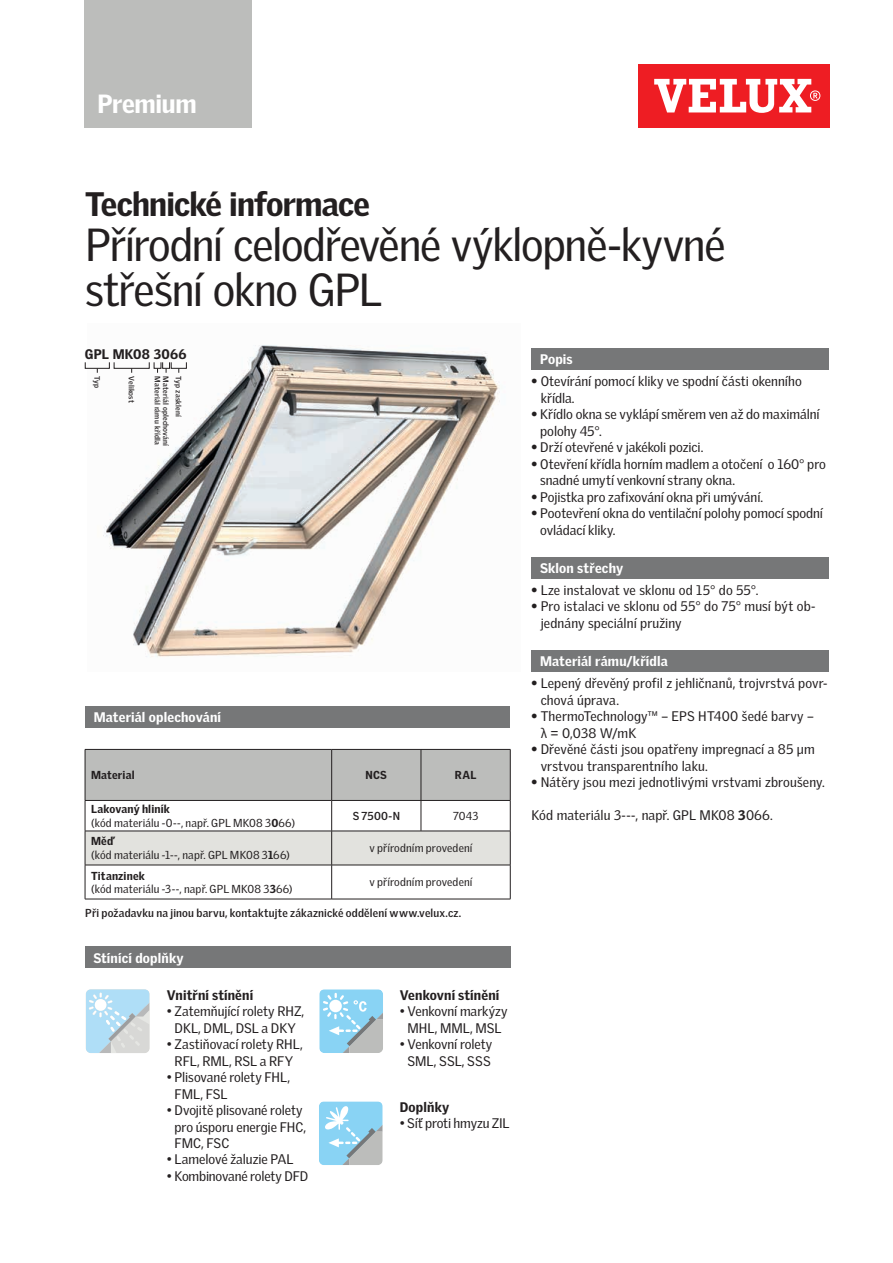
<style>
.page{position:relative;width:893px;height:1263px;background:#fff}
.page>*{position:absolute;margin:0;border:0;box-sizing:border-box;transform-origin:0 0}
.t1{font:45px/45px "Velux Gothic";letter-spacing:-.025em;color:#231f20}
.t2{font:900 33px "Velux Gothic";letter-spacing:-.025em;color:#231f20}
.t3{font:900 25.65px "Velux Gothic";letter-spacing:-.01em;color:#fff}
.t4{font:13.5px/16.5px "Velux Gothic";color:#231f20}
.t5{font:900 13.5px "Velux Gothic";letter-spacing:.01em;color:#fff}
.t6{font:900 13.5px "Velux Gothic";letter-spacing:.01em;color:#231f20}
.t7{font:11.25px/13.5px "Velux Gothic";letter-spacing:.015em;color:#231f20}
.t8{font:700 11.25px "Velux Gothic";letter-spacing:.015em;color:#231f20}
.t9{font:900 11.25px "Velux Gothic";letter-spacing:.02em;color:#231f20}
.t10{font:700 7.5px "Velux Gothic";letter-spacing:.02em;color:#231f20}
.s1{font-weight:900}
</style>
<div class="page">
<div style="left:638px;top:64px;width:191px;height:64px;background:#ee1d23"></div>
<svg style="left:654px;top:79px;width:166px;height:34px"></svg>
<div style="left:531px;top:349px;width:298px;height:21px;background:#767778"></div>
<div style="left:531px;top:557px;width:298px;height:21px;background:#767778"></div>
<div style="left:531px;top:650px;width:298px;height:21px;background:#767778"></div>
<div style="left:85px;top:707px;width:425px;height:21px;background:#767778"></div>
<div style="left:85px;top:947px;width:425px;height:21px;background:#767778"></div>
<svg style="left:86px;top:989px;width:64px;height:64px;background:#c1dce9"></svg>
<svg style="left:319px;top:989px;width:64px;height:64px;background:#a0d0e5"></svg>
<svg style="left:319px;top:1101px;width:64px;height:64px;background:#9fcfe5"></svg>
<img style="left:87px;top:345px;width:413px;height:312px">
<svg style="left:86px;top:750px;width:424px;height:149px"></svg>
<hr style="left:85px;top:749px;width:247px;height:1px;background:#231f20">
<hr style="left:85px;top:750px;width:1px;height:50px;background:#231f20">
<hr style="left:332px;top:749px;width:89px;height:1px;background:#231f20">
<hr style="left:331px;top:750px;width:1px;height:50px;background:#231f20">
<hr style="left:421px;top:749px;width:89px;height:1px;background:#231f20">
<hr style="left:421px;top:750px;width:1px;height:50px;background:#231f20">
<hr style="left:510px;top:750px;width:1px;height:50px;background:#231f20">
<hr style="left:85px;top:800px;width:247px;height:1px;background:#231f20">
<hr style="left:85px;top:801px;width:1px;height:30px;background:#231f20">
<hr style="left:332px;top:800px;width:89px;height:1px;background:#231f20">
<hr style="left:331px;top:801px;width:1px;height:30px;background:#231f20">
<hr style="left:421px;top:800px;width:89px;height:1px;background:#231f20">
<hr style="left:421px;top:801px;width:1px;height:30px;background:#231f20">
<hr style="left:510px;top:801px;width:1px;height:30px;background:#231f20">
<hr style="left:85px;top:831px;width:247px;height:1px;background:#231f20">
<hr style="left:85px;top:831px;width:1px;height:34px;background:#231f20">
<hr style="left:332px;top:831px;width:89px;height:1px;background:#231f20">
<hr style="left:331px;top:831px;width:1px;height:34px;background:#231f20">
<hr style="left:421px;top:831px;width:89px;height:1px;background:#231f20">
<hr style="left:510px;top:831px;width:1px;height:34px;background:#231f20">
<hr style="left:85px;top:865px;width:247px;height:1px;background:#231f20">
<hr style="left:85px;top:865px;width:1px;height:34px;background:#231f20">
<hr style="left:332px;top:865px;width:89px;height:1px;background:#231f20">
<hr style="left:331px;top:865px;width:1px;height:34px;background:#231f20">
<hr style="left:421px;top:865px;width:89px;height:1px;background:#231f20">
<hr style="left:510px;top:865px;width:1px;height:34px;background:#231f20">
<hr style="left:85px;top:899px;width:247px;height:1px;background:#231f20">
<hr style="left:332px;top:899px;width:89px;height:1px;background:#231f20">
<hr style="left:421px;top:899px;width:89px;height:1px;background:#231f20">
<div style="left:162px;top:362px;width:8px;height:6px;border:1px solid #231f20"></div>
<div style="left:85px;top:0;width:167px;height:128px;background:#bcbdbb"></div>
<h3 class="t3" style="left:97px;top:87px;width:101px">Premium</h3>
<h2 class="t2" style="left:85px;top:184px;width:286px">Technické informace</h2>
<h1 class="t1" style="left:85px;top:222px;width:642px">Přírodní celodřevěné výklopně-kyvné střešní okno GPL</h1>
<p class="t6" style="left:85px;top:345px;width:103px">GPL MK08 3066</p>
<p class="t10" style="left:102px;top:376px;width:13px;rotate:90deg">Typ</p>
<p class="t10" style="left:136px;top:376px;width:28px;rotate:90deg">Velikost</p>
<p class="t10" style="left:162px;top:376px;width:70px;rotate:90deg">Materiál rámu křídla</p>
<p class="t10" style="left:170px;top:376px;width:71px;rotate:90deg">Materiál oplechování</p>
<p class="t10" style="left:183px;top:376px;width:42px;rotate:90deg">Typ zasklení</p>
<p class="t5" style="left:94px;top:709px;width:129px">Materiál oplechování</p>
<p class="t9" style="left:91px;top:768px;width:45px">Material</p>
<p class="t9" style="left:366px;top:768px;width:23px">NCS</p>
<p class="t9" style="left:455px;top:768px;width:23px">RAL</p>
<p class="t7" style="left:91px;top:802px;width:205px"><span class="s1">Lakovaný hliník<br></span>(kód materiálu -0--, např. GPL MK08 3<span class="s1">0</span>66)</p>
<p class="t8" style="left:353px;top:809px;width:49px">S 7500-N</p>
<p class="t7" style="left:453px;top:809px;width:27px">7043</p>
<p class="t7" style="left:91px;top:834px;width:200px"><span class="s1">Měď<br></span>(kód materiálu -1--, např. GPL MK08 3<span class="s1">1</span>66)</p>
<p class="t7" style="left:369px;top:841px;width:105px">v přírodním provedení</p>
<p class="t7" style="left:91px;top:869px;width:203px"><span class="s1">Titanzinek<br></span>(kód materiálu -3--, např. GPL MK08 3<span class="s1">3</span>66)</p>
<p class="t7" style="left:369px;top:875px;width:105px">v přírodním provedení</p>
<p class="t8" style="left:85px;top:906px;width:377px">Při požadavku na jinou barvu, kontaktujte zákaznické oddělení www.velux.cz.</p>
<p class="t5" style="left:93px;top:949px;width:92px">Stínící doplňky</p>
<p class="t6" style="left:167px;top:986px;width:88px">Vnitřní stínění</p>
<p class="t4" style="left:167px;top:1003px;width:139px;text-align:center">• Zatemňující rolety RHZ,<br>DKL, DML, DSL a DKY</p>
<p class="t4" style="left:167px;top:1036px;width:137px;text-align:center">• Zastiňovací rolety RHL,<br>RFL, RML, RSL a RFY</p>
<p class="t4" style="left:175px;top:1069px;width:117px;text-indent:-8px">• Plisované rolety FHL,<br>FML, FSL</p>
<p class="t4" style="left:175px;top:1102px;width:133px;text-indent:-8px">• Dvojitě plisované rolety pro úsporu energie FHC,<br>FMC, FSC</p>
<p class="t4" style="left:167px;top:1151px;width:128px">• Lamelové žaluzie PAL</p>
<p class="t4" style="left:167px;top:1168px;width:143px">• Kombinované rolety DFD</p>
<p class="t6" style="left:400px;top:986px;width:101px">Venkovní stínění</p>
<p class="t4" style="left:400px;top:1003px;width:109px;text-align:center">• Venkovní markýzy<br>MHL, MML, MSL</p>
<p class="t4" style="left:400px;top:1036px;width:94px;text-align:center">• Venkovní rolety<br>SML, SSL, SSS</p>
<p class="t6" style="left:400px;top:1098px;width:51px">Doplňky</p>
<p class="t4" style="left:400px;top:1115px;width:111px">• Síť proti hmyzu ZIL</p>
<p class="t5" style="left:540px;top:351px;width:34px">Popis</p>
<p class="t4" style="left:541px;top:373px;width:263px;text-indent:-9px"><span class="s1">•</span> Otevírání pomocí kliky ve spodní části okenního křídla.</p>
<p class="t4" style="left:540px;top:406px;width:281px;text-indent:-9px"><span class="s1">•</span> Křídlo okna se vyklápí směrem ven až do maximální polohy 45°.</p>
<p class="t4" style="left:531px;top:439px;width:173px"><span class="s1">•</span> Drží otevřené v jakékoli pozici.</p>
<p class="t4" style="left:540px;top:456px;width:287px;text-indent:-9px"><span class="s1">•</span> Otevření křídla horním madlem a otočení o 160° pro snadné umytí venkovní strany okna.</p>
<p class="t4" style="left:531px;top:489px;width:233px"><span class="s1">•</span> Pojistka pro zafixování okna při umývání.</p>
<p class="t4" style="left:540px;top:505px;width:284px;text-indent:-9px"><span class="s1">•</span> Pootevření okna do ventilační polohy pomocí spodní ovládací kliky.</p>
<p class="t5" style="left:540px;top:559px;width:85px">Sklon střechy</p>
<p class="t4" style="left:531px;top:582px;width:228px"><span class="s1">•</span> Lze instalovat ve sklonu od 15° do 55°.</p>
<p class="t4" style="left:541px;top:598px;width:276px;text-indent:-9px"><span class="s1">•</span> Pro istalaci ve sklonu od 55° do 75° musí být ob&shy;jednány speciální pružiny</p>
<p class="t5" style="left:540px;top:652px;width:129px">Materiál rámu/křídla</p>
<p class="t4" style="left:541px;top:675px;width:288px;text-indent:-9px"><span class="s1">•</span> Lepený dřevěný profil z jehličnanů, trojvrstvá povr&shy;chová úprava.</p>
<p class="t4" style="left:541px;top:708px;width:275px;text-indent:-9px"><span class="s1">•</span> ThermoTechnology™ – EPS HT400 šedé barvy – λ = 0,038 W/mK</p>
<p class="t4" style="left:541px;top:741px;width:275px;text-indent:-9px"><span class="s1">•</span> Dřevěné části jsou opatřeny impregnací a 85 μm vrstvou transparentního laku.</p>
<p class="t4" style="left:531px;top:774px;width:295px"><span class="s1">•</span> Nátěry jsou mezi jednotlivými vrstvami zbroušeny.</p>
<p class="t4" style="left:531px;top:807px;width:243px">Kód materiálu 3---, např. GPL MK08 <span class="s1">3</span>066.</p>
</div>
